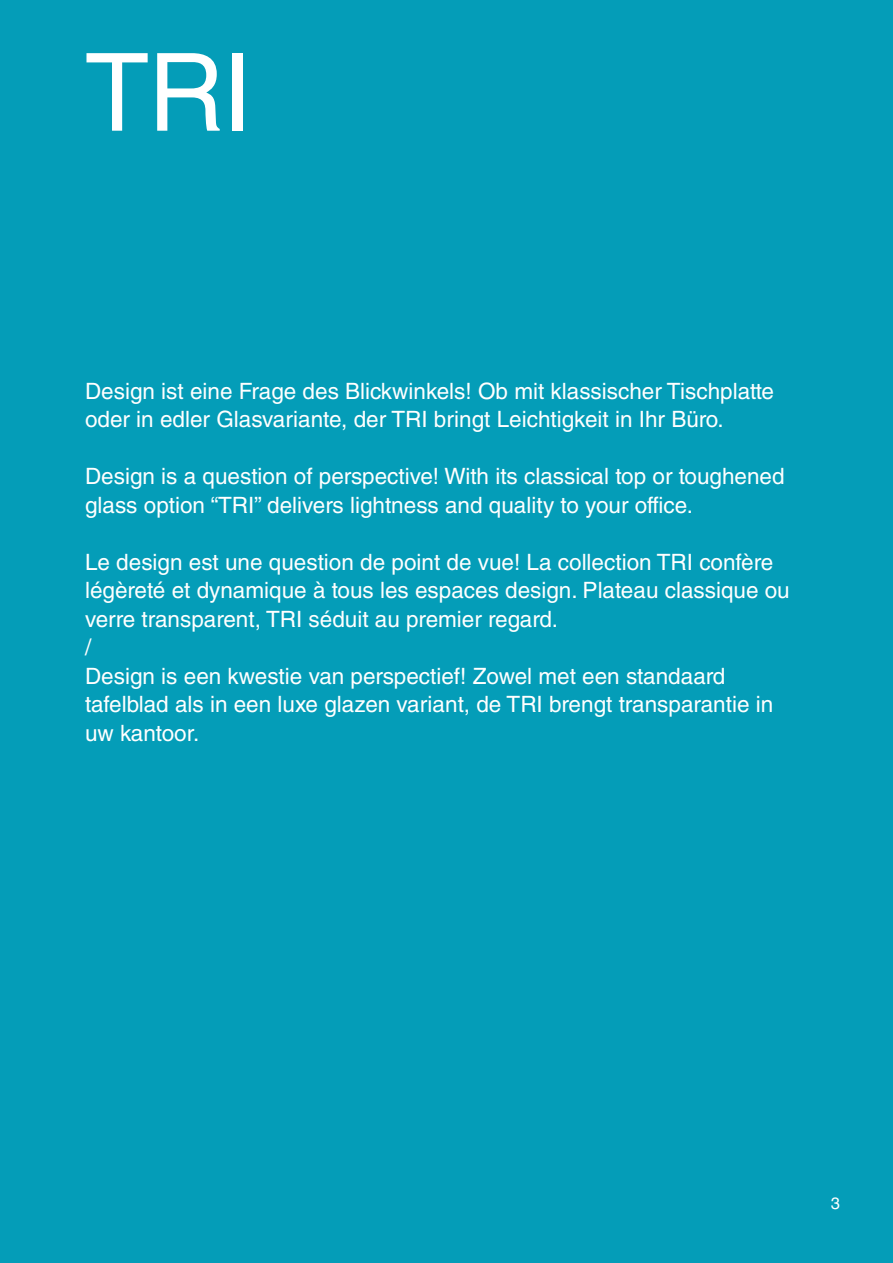
<style>
.page{position:relative;width:893px;height:1263px;background:#fff}
.page>*{position:absolute;margin:0;border:0;box-sizing:border-box;transform-origin:0 0}
.t1{font:108px "Helvetica LT Std";color:#fff}
.t2{font:22.5px/28.5px "Helvetica LT Std";color:#fff}
.t3{font:16.5px "Helvetica LT Std";color:#fff}
</style>
<div class="page">
<img style="left:0;top:191px;width:1px;height:1050px">
<div style="left:1px;top:0;width:892px;height:1263px;background:#049db8"></div>
<h1 class="t1" style="left:85px;top:30px;width:168px">TRI</h1>
<p class="t2" style="left:85px;top:377px;width:690px">Design ist eine Frage des Blickwinkels! Ob mit klassischer Tischplatte oder in edler Glasvariante, der TRI bringt Leichtigkeit in Ihr Büro.</p>
<p class="t2" style="left:85px;top:462px;width:701px">Design is a question of perspective! With its classical top or toughened glass option “TRI” delivers lightness and quality to your office.</p>
<p class="t2" style="left:85px;top:548px;width:706px">Le design est une question de point de vue! La collection TRI confère légèreté et dynamique à tous les espaces design. Plateau classique ou verre transparent, TRI séduit au premier regard.<br>/<br>Design is een kwestie van perspectief! Zowel met een standaard tafelblad als in een luxe glazen variant, de TRI brengt transparantie in uw kantoor.</p>
<p class="t3" style="left:831px;top:1194px;width:11px">3</p>
</div>
